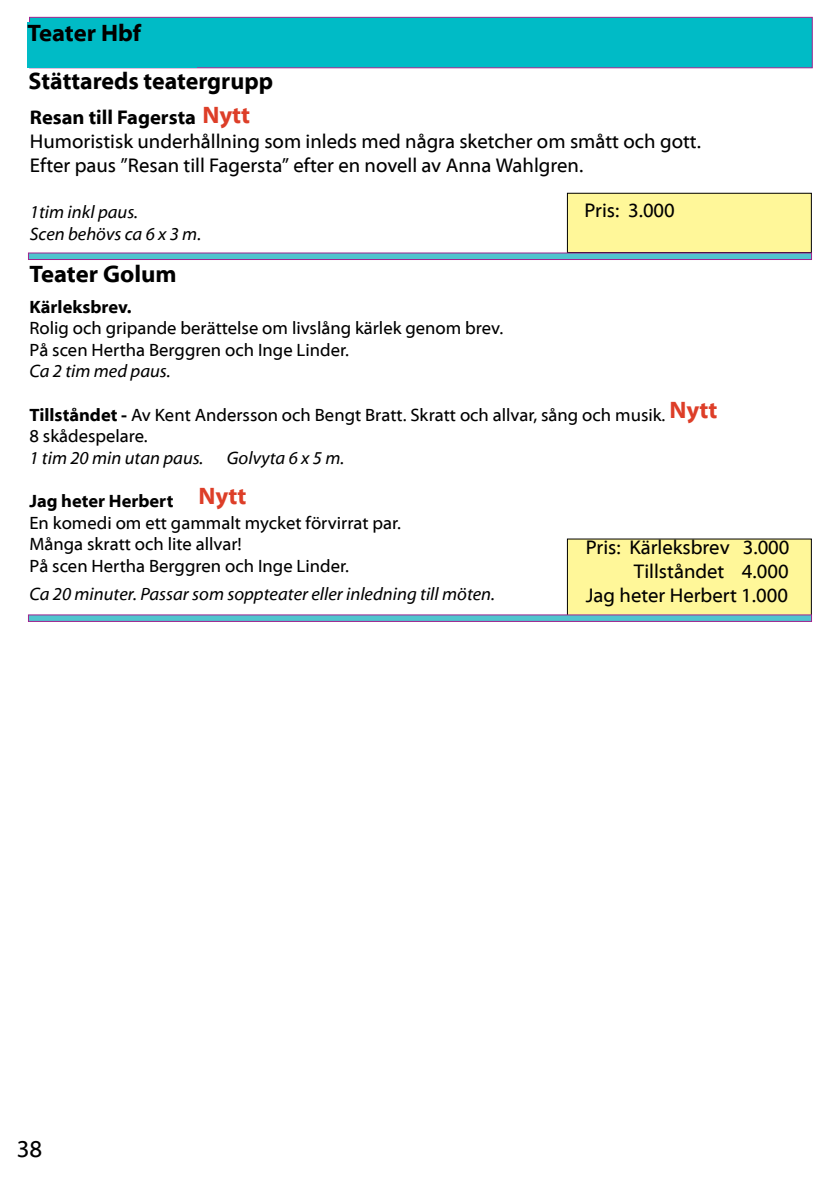
<style>
.page{position:relative;width:840px;height:1191px;background:#fff}
.page>*{position:absolute;margin:0;border:0;box-sizing:border-box;transform-origin:0 0}
.t1{font:700 24px "Myriad Web Pro";color:#000}
.t2{font:700 24px "Myriad Web Pro";color:#dd3e28}
.t3{font:24px "Myriad Web Pro";color:#000}
.t4{font:20px/24px "Myriad Web Pro";color:#000}
.t5{font:700 20px "Myriad Web Pro";color:#000}
.t6{font:18px/21.6px "Myriad Web Pro";color:#000}
.t7{font:italic 18px/21.6px "Myriad Web Pro";color:#000}
.t8{font:700 18px "Myriad Web Pro";color:#000}
.s1{font-weight:700}
</style>
<div class="page">
<div style="left:567px;top:193px;width:243px;height:59px;background:#fff799"></div>
<div style="left:567px;top:193px;width:244px;height:60px;border:1px solid #000"></div>
<div style="left:567px;top:539px;width:243px;height:79px;background:#fff799"></div>
<div style="left:28px;top:253px;width:783px;height:7px;background:#50c4ce;border:1px solid #9f248f"></div>
<div style="left:29px;top:17px;width:783px;height:51px;background:#00bbc6;border:1px solid #9f248f"></div>
<svg style="left:27px;top:23px;width:169px;height:45px"></svg>
<svg style="left:28px;top:614px;width:783px;height:7px;background:#65aec5"></svg>
<h1 class="t1" style="left:27px;top:20px;width:115px">Teater Hbf</h1>
<h1 class="t1" style="left:29px;top:68px;width:246px">Stättareds teatergrupp</h1>
<h1 class="t2" style="left:202px;top:102px;width:49px">Nytt</h1>
<p class="t5" style="left:30px;top:107px;width:167px">Resan till Fagersta</p>
<p class="t4" style="left:30px;top:130px;width:672px">Humoristisk underhållning som inleds med några sketcher om smått och gott.<br>Efter paus ”Resan till Fagersta” efter en novell av Anna Wahlgren.</p>
<p class="t7" style="left:30px;top:202px;width:173px">1tim inkl paus.<br>Scen behövs ca 6 x 3 m.</p>
<p class="t4" style="left:584px;top:199px;width:92px">Pris: 3.000</p>
<h1 class="t1" style="left:29px;top:261px;width:149px">Teater Golum</h1>
<p class="t8" style="left:29px;top:297px;width:104px">Kärleksbrev.</p>
<p class="t6" style="left:29px;top:318px;width:475px">Rolig och gripande berättelse om livslång kärlek genom brev.<br>På scen Hertha Berggren och Inge Linder.</p>
<p class="t7" style="left:29px;top:361px;width:142px">Ca 2 tim med paus.</p>
<p class="t6" style="left:29px;top:404px;width:637px"><span class="s1">Tillståndet -</span> Av Kent Andersson och Bengt Bratt. Skratt och allvar, sång och musik.<br>8 skådespelare.</p>
<p class="t7" style="left:29px;top:447px;width:175px">1 tim 20 min utan paus.</p>
<p class="t7" style="left:227px;top:447px;width:119px">Golvyta 6 x 5 m.</p>
<p class="t8" style="left:29px;top:491px;width:145px">Jag heter Herbert</p>
<p class="t6" style="left:29px;top:512px;width:373px">En komedi om ett gammalt mycket förvirrat par.<br>Många skratt och lite allvar!<br>På scen Hertha Berggren och Inge Linder.</p>
<p class="t7" style="left:29px;top:583px;width:467px">Ca 20 minuter. Passar som soppteater eller inledning till möten.</p>
<h1 class="t2" style="left:669px;top:397px;width:49px">Nytt</h1>
<h1 class="t2" style="left:198px;top:482px;width:49px">Nytt</h1>
<p class="t4" style="left:585px;top:536px;width:205px;text-align:right">Pris: Kärleksbrev 3.000<br>Tillståndet 4.000<br>Jag heter Herbert 1.000</p>
<h1 class="t3" style="left:17px;top:1135px;width:27px">38</h1>
</div>
